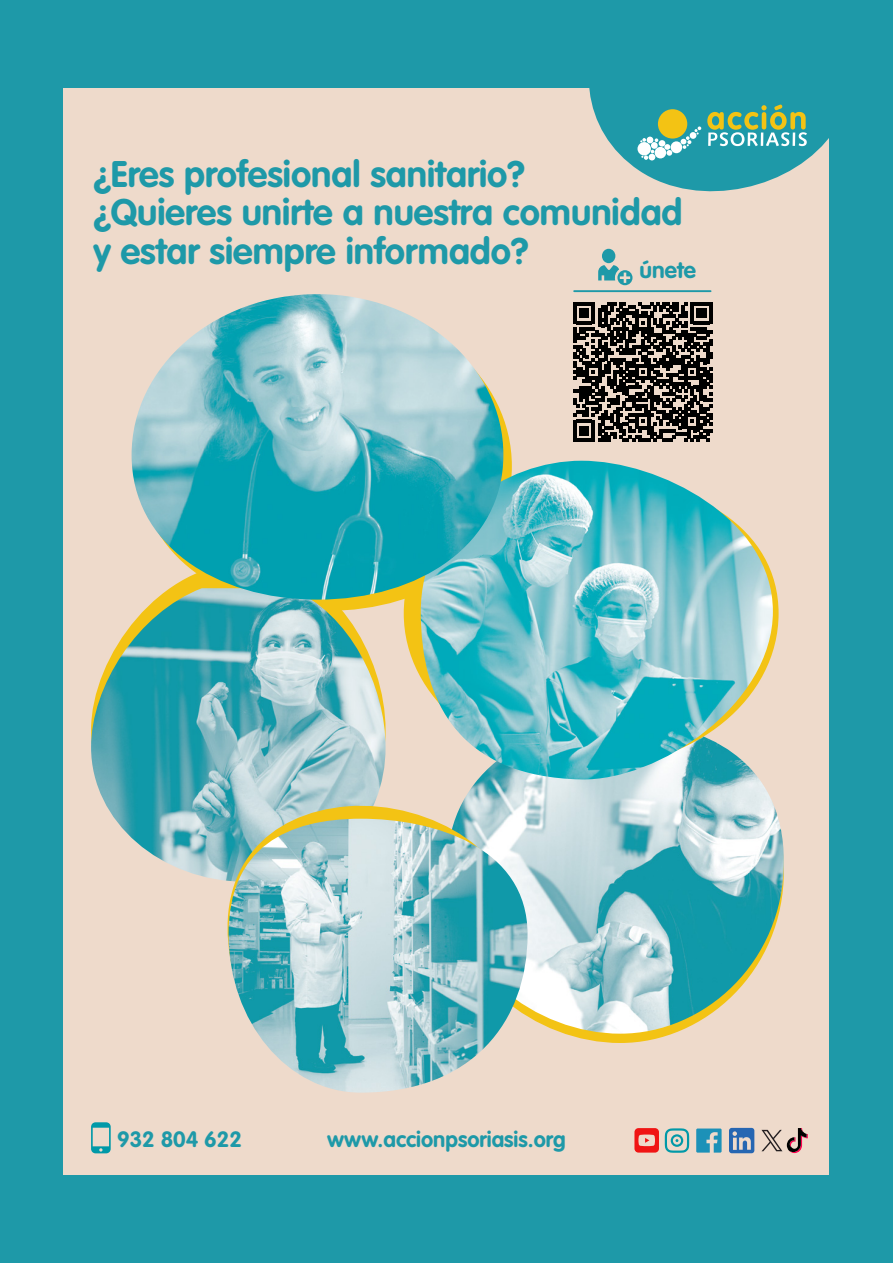
<style>
.page{position:relative;width:893px;height:1263px;background:#1e99a8}
.page>*{position:absolute;margin:0;border:0;box-sizing:border-box;transform-origin:0 0}
.t1{font:700 36.45px/38.2px "VAG Rounded";color:#1e99a8}
.t2{font:700 22.65px "VAG Rounded";color:#1e99a8}
.t3{font:700 21.9px "VAG Rounded";color:#1e99a8}
</style>
<div class="page">
<div style="left:64px;top:88px;width:765px;height:1086px;background:#eedacb"></div>
<svg style="left:665px;top:1128px;width:24px;height:25px"></svg>
<svg style="left:634px;top:1128px;width:25px;height:24px"></svg>
<svg style="left:729px;top:1128px;width:25px;height:25px"></svg>
<svg style="left:696px;top:1128px;width:26px;height:24px"></svg>
<svg style="left:761px;top:1128px;width:47px;height:25px"></svg>
<svg style="left:589px;top:88px;width:240px;height:104px"></svg>
<div style="left:658px;top:109px;width:29px;height:30px;background:#f3c314;border-radius:50%"></div>
<div style="left:602px;top:249px;width:13px;height:14px;background:#1e99a8;border-radius:50%"></div>
<svg style="left:598px;top:265px;width:34px;height:20px"></svg>
<svg style="left:573px;top:303px;width:139px;height:138px"></svg>
<hr style="left:574px;top:290px;width:137px;height:2px;background:#1e99a8">
<svg style="left:566px;top:1034px;width:106px;height:9px"></svg>
<img style="left:464px;top:781px;width:320px;height:253px">
<svg style="left:404px;top:577px;width:375px;height:101px;fill:#f3c314"></svg>
<img style="left:421px;top:461px;width:352px;height:320px">
<img style="left:91px;top:600px;width:295px;height:279px">
<img style="left:132px;top:294px;width:371px;height:306px">
<svg style="left:214px;top:799px;width:312px;height:151px"></svg>
<img style="left:229px;top:819px;width:299px;height:274px">
<svg style="left:91px;top:1122px;width:20px;height:31px"></svg>
<p class="t1" style="left:93px;top:156px;width:591px">¿Eres profesional sanitario?<br>¿Quieres unirte a nuestra comunidad y estar siempre informado?</p>
<p class="t2" style="left:640px;top:257px;width:58px">únete</p>
<p class="t3" style="left:117px;top:1126px;width:126px">932 804 622</p>
<p class="t3" style="left:327px;top:1126px;width:240px">www.accionpsoriasis.org</p>
</div>
